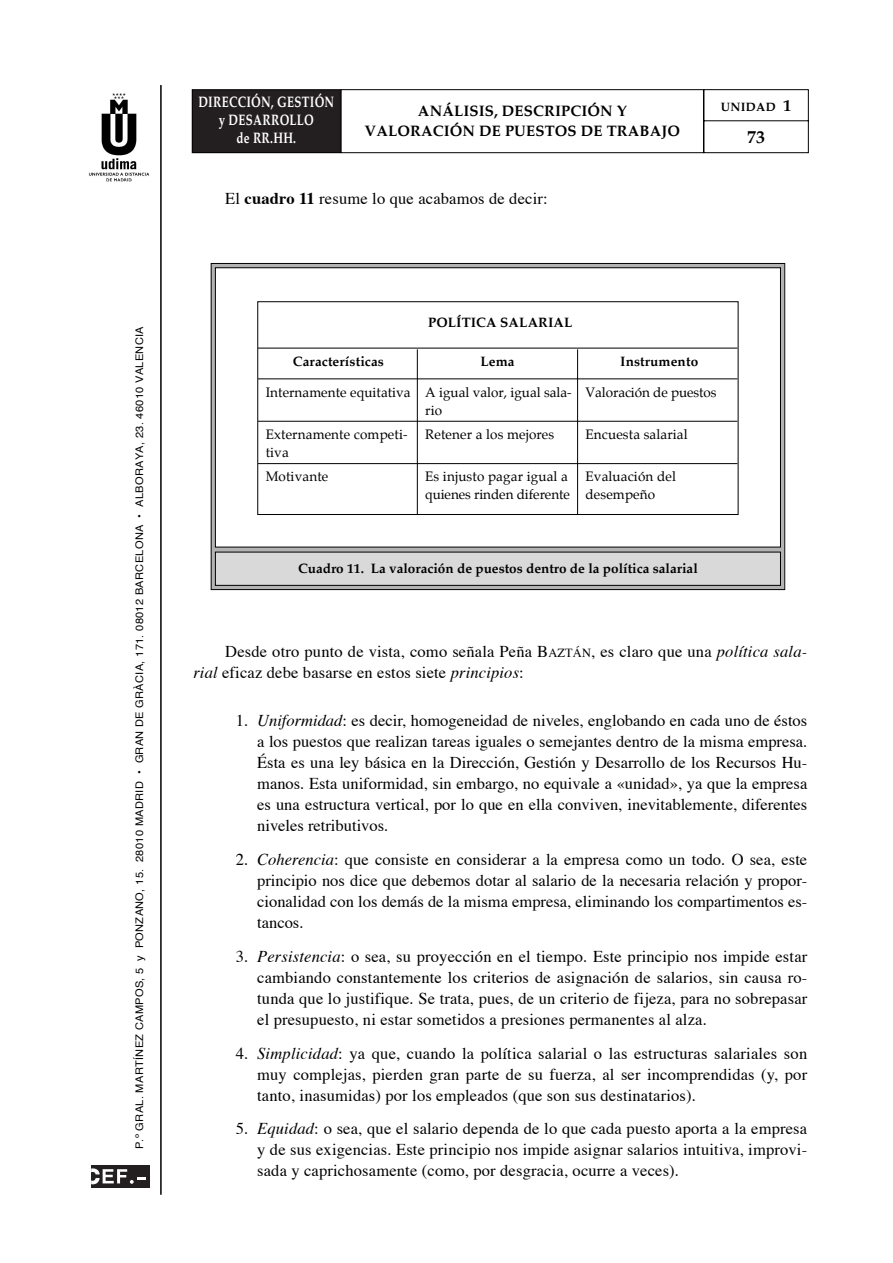
<style>
.page{position:relative;width:893px;height:1263px;background:#fff}
.page>*{position:absolute;margin:0;border:0;box-sizing:border-box;transform-origin:0 0}
.t1{font:700 18px "Palatino";color:#000}
.t2{font:16.5px/21px "Times";letter-spacing:.01em;color:#000;text-align:justify}
.t3{font:700 15px/19.5px "Palatino";letter-spacing:.01em;color:#000;text-align:center}
.t4{font:700 15px/18px "Palatino";letter-spacing:.025em;color:#fff;text-align:center;scale:.77 1}
.t5{font:13.5px/18px "Palatino";letter-spacing:.01em;color:#000}
.t6{font:700 13.5px "Palatino";color:#000}
.t7{font:700 12px "Palatino";letter-spacing:.025em;color:#000}
.t8{font:10.5px "Helvetica";letter-spacing:.03em;color:#000;scale:1.05 1}
.s1{font-size:16.5px}
.s2{font-weight:700}
.s3{font-size:12.3px}
.s4{font-style:italic}
</style>
<div class="page">
<div style="left:193px;top:90px;width:147px;height:62px;background:#231f20"></div>
<div style="left:192px;top:89px;width:149px;height:64px;border:1px solid #000"></div>
<div style="left:341px;top:89px;width:362px;height:64px;border:1px solid #000"></div>
<svg style="left:702px;top:89px;width:107px;height:64px"></svg>
<hr style="left:160px;top:85px;width:2px;height:1110px;background:#000">
<svg style="left:91px;top:1165px;width:59px;height:23px"></svg>
<div style="left:92px;top:1165px;width:58px;height:22px;background:#231f20"></div>
<svg style="left:92px;top:1169px;width:54px;height:15px"></svg>
<img style="left:88px;top:93px;width:62px;height:89px">
<div style="left:211px;top:264px;width:573px;height:325px;background:linear-gradient(to right,#b3b3b3,#b3b3b3)"></div>
<div style="left:216px;top:268px;width:564px;height:279px;background:#fff"></div>
<div style="left:215px;top:267px;width:565px;height:280px;border:1px solid #000"></div>
<div style="left:216px;top:552px;width:564px;height:33px;background:#d9d9d9"></div>
<div style="left:215px;top:552px;width:565px;height:34px;border:1px solid #000"></div>
<div style="left:257px;top:302px;width:481px;height:213px;border:1px solid #000"></div>
<hr style="left:258px;top:348px;width:479px;height:1px;background:#000">
<hr style="left:258px;top:379px;width:479px;height:1px;background:#000">
<hr style="left:258px;top:421px;width:479px;height:1px;background:#000">
<hr style="left:258px;top:463px;width:479px;height:1px;background:#000">
<hr style="left:417px;top:349px;width:1px;height:166px;background:#000">
<hr style="left:577px;top:349px;width:1px;height:166px;background:#000">
<p class="t8" style="left:135px;top:1149px;width:785px;rotate:-90deg">P.º GRAL. MARTÍNEZ CAMPOS, 5 y PONZANO, 15. 28010 MADRID • GRAN DE GRÀCIA, 171. 08012 BARCELONA • ALBORAYA, 23. 46010 VALENCIA</p>
<p class="t4" style="left:198px;top:93px;width:178px">DIRECCIÓN, GESTIÓN y DESARROLLO<br>de RR.HH.</p>
<p class="t3" style="left:364px;top:102px;width:317px">ANÁLISIS, DESCRIPCIÓN Y<br>VALORACIÓN DE PUESTOS DE TRABAJO</p>
<p class="t7" style="left:721px;top:101px;width:72px">UNIDAD <span class="s1">1</span></p>
<p class="t1" style="left:747px;top:128px;width:19px">73</p>
<p class="t2" style="left:225px;top:189px;width:324px">El <span class="s2">cuadro 11</span> resume lo que acabamos de decir:</p>
<p class="t6" style="left:428px;top:316px;width:146px">POLÍTICA SALARIAL</p>
<p class="t6" style="left:293px;top:355px;width:93px">Características</p>
<p class="t6" style="left:480px;top:355px;width:36px">Lema</p>
<p class="t6" style="left:620px;top:355px;width:79px">Instrumento</p>
<p class="t5" style="left:425px;top:384px;width:293px;text-indent:-159px">Internamente equitativa A igual valor, igual sala- Valoración de puestos rio</p>
<p class="t5" style="left:266px;top:426px;width:143px">Externamente competi-</p>
<p class="t5" style="left:425px;top:426px;width:131px">Retener a los mejores</p>
<p class="t5" style="left:585px;top:426px;width:104px">Encuesta salarial</p>
<p class="t5" style="left:266px;top:441px;width:64px;line-height:24.5px">tiva<br>Motivante</p>
<p class="t5" style="left:425px;top:469px;width:144px">Es injusto pagar igual a</p>
<p class="t5" style="left:425px;top:469px;width:252px;text-indent:160px">Evaluación del quienes rinden diferente desempeño</p>
<p class="t6" style="left:298px;top:562px;width:401px">Cuadro 11. La valoración de puestos dentro de la política salarial</p>
<p class="t2" style="left:193px;top:642px;width:615px;text-indent:32px">Desde otro punto de vista, como señala Peña B<span class="s3">AZTÁN</span>, es claro que una <span class="s4">política sala&shy;rial</span> eficaz debe basarse en estos siete <span class="s4">principios</span>:</p>
<p class="t2" style="left:257px;top:712px;width:551px;text-indent:-21px">1. <span class="s4">Uniformidad</span>: es decir, homogeneidad de niveles, englobando en cada uno de éstos a los puestos que realizan tareas iguales o semejantes dentro de la misma empresa.<br>Ésta es una ley básica en la Dirección, Gestión y Desarrollo de los Recursos Hu&shy;manos. Esta uniformidad, sin embargo, no equivale a «unidad», ya que la empresa es una estructura vertical, por lo que en ella conviven, inevitablemente, diferentes niveles retributivos.</p>
<p class="t2" style="left:257px;top:850px;width:551px;text-indent:-21px">2. <span class="s4">Coherencia</span>: que consiste en considerar a la empresa como un todo. O sea, este principio nos dice que debemos dotar al salario de la necesaria relación y propor&shy;cionalidad con los demás de la misma empresa, eliminando los compartimentos es&shy;tancos.</p>
<p class="t2" style="left:257px;top:947px;width:551px;text-indent:-21px">3. <span class="s4">Persistencia</span>: o sea, su proyección en el tiempo. Este principio nos impide estar cambiando constantemente los criterios de asignación de salarios, sin causa ro&shy;tunda que lo justifique. Se trata, pues, de un criterio de fijeza, para no sobrepasar el presupuesto, ni estar sometidos a presiones permanentes al alza.</p>
<p class="t2" style="left:257px;top:1044px;width:551px;text-indent:-21px">4. <span class="s4">Simplicidad</span>: ya que, cuando la política salarial o las estructuras salariales son muy complejas, pierden gran parte de su fuerza, al ser incomprendidas (y, por tanto, inasumidas) por los empleados (que son sus destinatarios).</p>
<p class="t2" style="left:257px;top:1120px;width:551px;text-indent:-21px">5. <span class="s4">Equidad</span>: o sea, que el salario dependa de lo que cada puesto aporta a la empresa y de sus exigencias. Este principio nos impide asignar salarios intuitiva, improvi&shy;sada y caprichosamente (como, por desgracia, ocurre a veces).</p>
</div>
